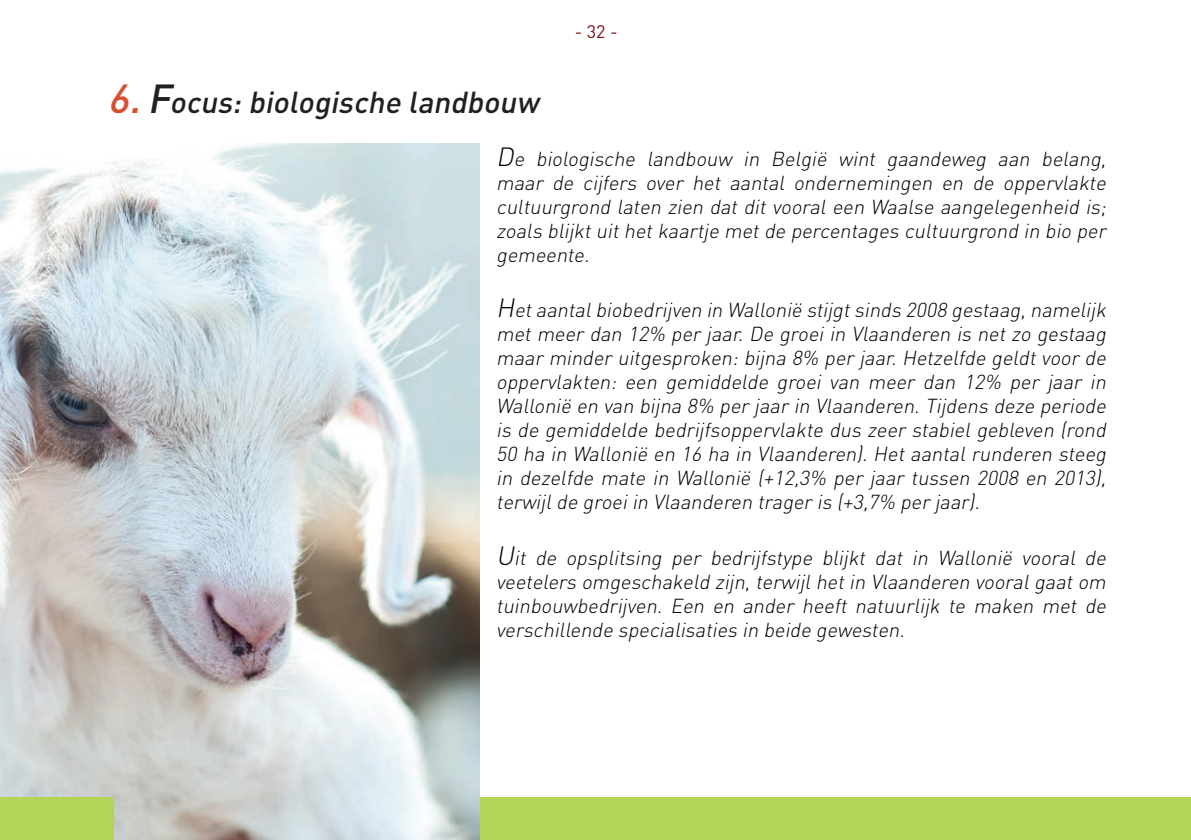
<style>
.page{position:relative;width:1191px;height:840px;background:#fff}
.page>*{position:absolute;margin:0;border:0;box-sizing:border-box;transform-origin:0 0}
.t1{font:italic 500 30px "DIN Pro";color:#231f20}
.t2{font:italic 300 20px/24px "DIN Pro";color:#000001;text-align:justify}
.t3{font:18px "DIN Pro";color:#7e1417}
.s1{font-size:40px;color:#d64f2f}
.s2{font-size:40px}
.s3{font-size:26px}
</style>
<div class="page">
<div style="left:0;top:797px;width:1191px;height:42px;background:#b3d456"></div>
<img style="left:0;top:143px;width:479px;height:696px">
<div style="left:0;top:797px;width:113px;height:42px;background:#b3d456"></div>
<p class="t3" style="left:575px;top:20px;width:45px">- 32 -</p>
<h1 class="t1" style="left:108px;top:82px;width:439px"><span class="s1">6.</span> <span class="s2">F</span>ocus:biologische landbouw</h1>
<p class="t2" style="left:496px;top:146px;width:615px"><span class="s3">D</span>e biologische landbouw in België wint gaandeweg aan belang, maar de cijfers over het aantal ondernemingen en de oppervlakte cultuurgrond laten zien dat dit vooral een Waalse aangelegenheid is; zoals blijktuithetkaartje metde percentages cultuurgrond in bio per gemeente.</p>
<p class="t2" style="left:496px;top:297px;width:616px"><span class="s3">H</span>etaantalbiobedrijven in Wallonië stijgtsinds 2008 gestaag,namelijk met meer dan 12% per jaar. De groei in Vlaanderen is net zo gestaag maarminderuitgesproken:bijna 8% perjaar.Hetzelfde geldtvoorde oppervlakten: een gemiddelde groei van meer dan 12% per jaar in Wallonië en van bijna 8% perjaarin Vlaanderen.Tijdens deze periode is de gemiddelde bedrijfsoppervlakte dus zeer stabiel gebleven (rond 50 ha in Wallonië en 16 ha in Vlaanderen). Het aantal runderen steeg in dezelfde mate in Wallonië (+12,3% per jaar tussen 2008 en 2013), terwijlde groeiin Vlaanderen trageris (+3,7% perjaar).</p>
<p class="t2" style="left:496px;top:544px;width:615px"><span class="s3">U</span>it de opsplitsing per bedrijfstype blijkt dat in Wallonië vooral de veetelers omgeschakeld zijn,terwijlhetin Vlaanderen vooralgaatom tuinbouwbedrijven. Een en ander heeft natuurlijk te maken met de verschillende specialisaties in beide gewesten.</p>
</div>
